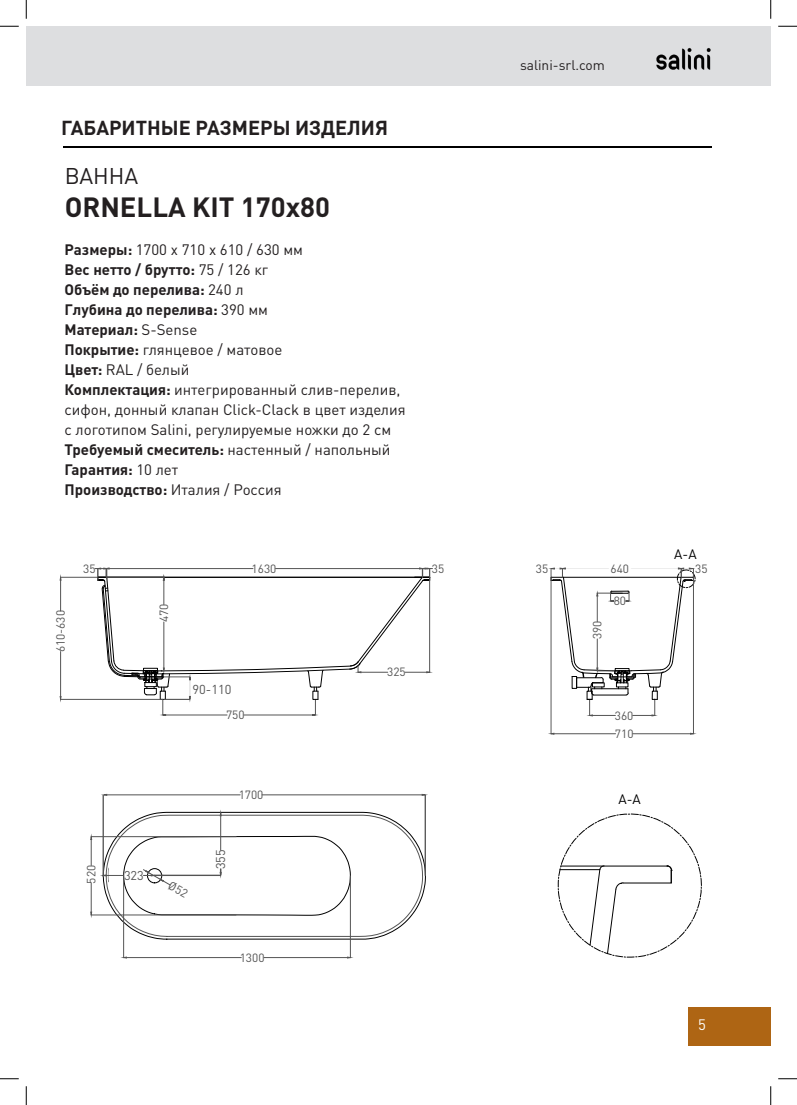
<style>
.page{position:relative;width:797px;height:1105px;background:#fff}
.page>*{position:absolute;margin:0;border:0;box-sizing:border-box;transform-origin:0 0}
.t1{font:700 27.5px "DIN Pro";color:#231f20}
.t2{font:22.5px "DIN Pro";letter-spacing:-.005em;color:#231f20}
.t3{font:700 20px "DIN Pro";color:#231f20}
.t4{font:15px/20px "DIN Pro";color:#231f20}
.t5{font:15px "DIN Pro";color:#fff}
.t6{font:13.75px "DIN Pro";color:#231f20}
.t7{font:13.5px "DIN Pro";color:#000}
.t8{font:12.88px "DIN Pro";color:#545454}
.t9{font:12.62px "DIN Pro";color:#545454}
.t10{font:11.88px "DIN Pro";color:#545454}
.s1{font-weight:700}
</style>
<div class="page">
<hr style="left:26px;top:26px;width:1px;height:60px;background:#dddee0">
<div style="left:27px;top:26px;width:743px;height:60px;background:#dddee0"></div>
<img style="left:656px;top:48px;width:55px;height:22px">
<div style="left:688px;top:1007px;width:82px;height:39px;background:#ae6514"></div>
<hr style="left:63px;top:146px;width:648px;height:2px;background:#000">
<svg style="left:0;top:25px;width:19px;height:2px"></svg>
<svg style="left:778px;top:25px;width:19px;height:2px"></svg>
<svg style="left:0;top:1078px;width:19px;height:1px"></svg>
<svg style="left:778px;top:1078px;width:19px;height:1px"></svg>
<svg style="left:25px;top:0;width:2px;height:19px"></svg>
<svg style="left:25px;top:1086px;width:2px;height:19px"></svg>
<svg style="left:770px;top:0;width:1px;height:19px"></svg>
<svg style="left:770px;top:1086px;width:1px;height:19px"></svg>
<svg style="left:117px;top:812px;width:309px;height:128px"></svg>
<hr style="left:91px;top:836px;width:145px;height:1px;background:#545454">
<hr style="left:91px;top:915px;width:145px;height:1px;background:#545454">
<svg style="left:90px;top:836px;width:2px;height:29px"></svg>
<svg style="left:90px;top:883px;width:2px;height:32px"></svg>
<hr style="left:123px;top:875px;width:1px;height:83px;background:#545454">
<hr style="left:350px;top:876px;width:1px;height:82px;background:#545454">
<hr style="left:126px;top:957px;width:115px;height:1px;background:#545454">
<hr style="left:264px;top:957px;width:83px;height:1px;background:#545454">
<svg style="left:558px;top:814px;width:144px;height:144px"></svg>
<hr style="left:103px;top:795px;width:1px;height:82px;background:#545454">
<hr style="left:425px;top:795px;width:1px;height:80px;background:#545454">
<hr style="left:107px;top:795px;width:133px;height:1px;background:#545454">
<hr style="left:262px;top:795px;width:160px;height:1px;background:#545454">
<hr style="left:61px;top:699px;width:102px;height:1px;background:#545454">
<hr style="left:61px;top:577px;width:102px;height:1px;background:#545454">
<hr style="left:60px;top:651px;width:1px;height:45px;background:#545454">
<hr style="left:60px;top:580px;width:1px;height:31px;background:#545454">
<hr style="left:551px;top:569px;width:1px;height:165px;background:#545454">
<hr style="left:693px;top:580px;width:1px;height:154px;background:#545454">
<hr style="left:554px;top:733px;width:61px;height:1px;background:#545454">
<hr style="left:632px;top:733px;width:58px;height:1px;background:#545454">
<hr style="left:220px;top:813px;width:1px;height:37px;background:#545454">
<svg style="left:95px;top:567px;width:337px;height:149px"></svg>
<svg style="left:550px;top:567px;width:145px;height:149px"></svg>
<svg style="left:102px;top:835px;width:249px;height:81px"></svg>
<p class="t3" style="left:61px;top:111px;width:328px">ГАБАРИТНЫЕ РАЗМЕРЫ ИЗДЕЛИЯ</p>
<p class="t2" style="left:65px;top:158px;width:75px">ВАННА</p>
<p class="t1" style="left:65px;top:184px;width:267px">ORNELLA KIT 170х80</p>
<p class="t4" style="left:65px;top:238px;width:343px"><span class="s1">Размеры:</span> 1700 x 710 x 610 / 630 мм<br><span class="s1">Вес нетто / брутто:</span> 75 / 126 кг<br><span class="s1">Объём до перелива:</span> 240 л<br><span class="s1">Глубина до перелива:</span> 390 мм<br><span class="s1">Материал:</span> S-Sense<br><span class="s1">Покрытие:</span> глянцевое / матовое<br><span class="s1">Цвет:</span> RAL / белый<br><span class="s1">Комплектация:</span> интегрированный слив-перелив, сифон, донный клапан Click-Clack в цвет изделия с логотипом Salini, регулируемые ножки до 2 см<br><span class="s1">Требуемый смеситель:</span> настенный / напольный<br><span class="s1">Гарантия:</span> 10 лет<br><span class="s1">Производство:</span> Италия / Россия</p>
<p class="t6" style="left:520px;top:54px;width:86px">salini-srl.com</p>
<p class="t7" style="left:674px;top:549px;width:24px">А-А</p>
<p class="t10" style="left:51px;top:652px;width:44px;rotate:-90deg">610-630</p>
<p class="t10" style="left:83px;top:564px;width:14px">35</p>
<p class="t10" style="left:252px;top:564px;width:26px">1630</p>
<p class="t10" style="left:432px;top:564px;width:14px">35</p>
<p class="t10" style="left:536px;top:564px;width:14px">35</p>
<p class="t10" style="left:610px;top:559px;width:20px">640</p>
<p class="t10" style="left:695px;top:564px;width:14px">35</p>
<p class="t10" style="left:160px;top:622px;width:20px;rotate:-90deg">470</p>
<p class="t8" style="left:192px;top:679px;width:40px">90-110</p>
<p class="t10" style="left:226px;top:711px;width:20px">750</p>
<p class="t10" style="left:387px;top:668px;width:20px">325</p>
<p class="t10" style="left:593px;top:639px;width:20px;rotate:-90deg">390</p>
<p class="t10" style="left:613px;top:597px;width:14px">80</p>
<p class="t10" style="left:615px;top:711px;width:20px">360</p>
<p class="t10" style="left:615px;top:724px;width:20px">710</p>
<p class="t10" style="left:82px;top:884px;width:20px;rotate:-90deg">520</p>
<p class="t9" style="left:124px;top:871px;width:21px">323</p>
<p class="t10" style="left:239px;top:785px;width:26px">1700</p>
<p class="t9" style="left:211px;top:869px;width:21px;rotate:-90deg">355</p>
<p class="t7" style="left:618px;top:794px;width:24px">А-А</p>
<p class="t10" style="left:240px;top:948px;width:26px">1300</p>
<p class="t5" style="left:698px;top:1013px;width:9px">5</p>
</div>
